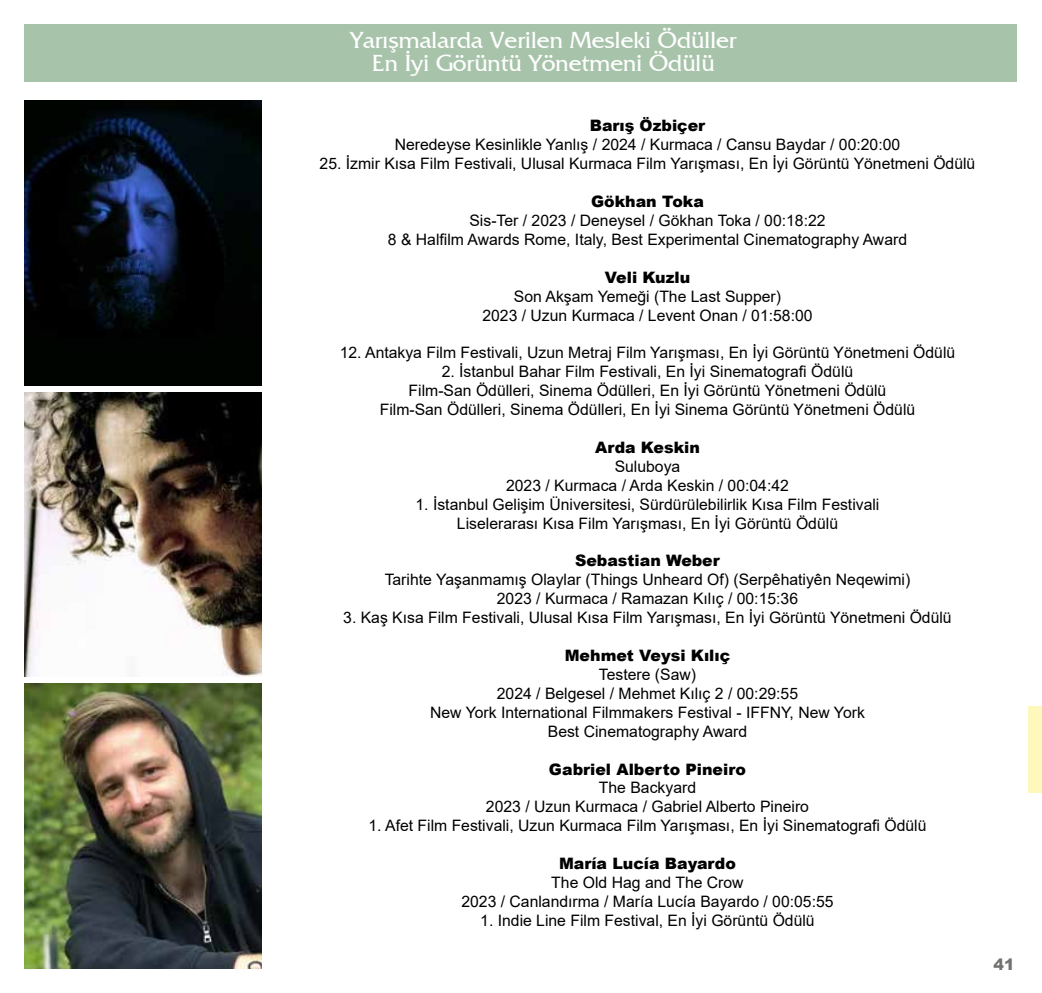
<style>
.page{position:relative;width:1042px;height:993px;background:#fff}
.page>*{position:absolute;margin:0;border:0;box-sizing:border-box;transform-origin:0 0}
.t1{font:24.5px/22.2px "France Plain";color:#fff;text-align:center}
.t2{font:15.75px/18.9px "Arial";color:#000;text-align:center}
.t3{font:900 15.75px "Arial";color:#000}
.t4{font:900 15.75px "Arial";color:#727271}
</style>
<div class="page">
<div style="left:1028px;top:705px;width:14px;height:87px;background:#fff8bd"></div>
<img style="left:25px;top:683px;width:236px;height:284px">
<img style="left:25px;top:392px;width:236px;height:284px">
<img style="left:25px;top:101px;width:236px;height:284px">
<div style="left:25px;top:25px;width:992px;height:57px;background:#a7c3aa"></div>
<h1 class="t1" style="left:350px;top:29px;width:388px">Yarışmalarda Verilen Mesleki Ödüller<br>En İyi Görüntü Yönetmeni Ödülü</h1>
<p class="t3" style="left:590px;top:114px;width:117px">Barış Özbiçer</p>
<p class="t2" style="left:395px;top:135px;width:507px">Neredeyse Kesinlikle Yanlış / 2024 / Kurmaca / Cansu Baydar / 00:20:00</p>
<p class="t2" style="left:320px;top:154px;width:657px">25. İzmir Kısa Film Festivali, Ulusal Kurmaca Film Yarışması, En İyi Görüntü Yönetmeni Ödülü</p>
<p class="t3" style="left:591px;top:190px;width:114px">Gökhan Toka</p>
<p class="t2" style="left:388px;top:211px;width:521px">Sis-Ter / 2023 / Deneysel / Gökhan Toka / 00:18:22<br>8 &amp; Halfilm Awards Rome, Italy, Best Experimental Cinematography Award</p>
<p class="t3" style="left:605px;top:265px;width:87px">Veli Kuzlu</p>
<p class="t2" style="left:482px;top:286px;width:332px">Son Akşam Yemeği (The Last Supper)<br>2023 / Uzun Kurmaca / Levent Onan / 01:58:00</p>
<p class="t2" style="left:340px;top:343px;width:617px">12. Antakya Film Festivali, Uzun Metraj Film Yarışması, En İyi Görüntü Yönetmeni Ödülü</p>
<p class="t2" style="left:380px;top:362px;width:537px">2. İstanbul Bahar Film Festivali, En İyi Sinematografi Ödülü<br>Film-San Ödülleri, Sinema Ödülleri, En İyi Görüntü Yönetmeni Ödülü<br>Film-San Ödülleri, Sinema Ödülleri, En İyi Sinema Görüntü Yönetmeni Ödülü</p>
<p class="t3" style="left:595px;top:435px;width:106px">Arda Keskin</p>
<p class="t2" style="left:506px;top:456px;width:284px">Suluboya<br>2023 / Kurmaca / Arda Keskin / 00:04:42</p>
<p class="t2" style="left:415px;top:494px;width:465px">1. İstanbul Gelişim Üniversitesi, Sürdürülebilirlik Kısa Film Festivali<br>Liselerarası Kısa Film Yarışması, En İyi Görüntü Ödülü</p>
<p class="t3" style="left:575px;top:549px;width:146px">Sebastian Weber</p>
<p class="t2" style="left:385px;top:570px;width:527px">Tarihte Yaşanmamış Olaylar (Things Unheard Of) (Serpêhatiyên Neqewimi)<br>2023 / Kurmaca / Ramazan Kılıç / 00:15:36</p>
<p class="t2" style="left:343px;top:608px;width:610px">3. Kaş Kısa Film Festivali, Ulusal Kısa Film Yarışması, En İyi Görüntü Yönetmeni Ödülü</p>
<p class="t3" style="left:565px;top:643px;width:167px">Mehmet Veysi Kılıç</p>
<p class="t2" style="left:430px;top:664px;width:436px">Testere (Saw)<br>2024 / Belgesel / Mehmet Kılıç 2 / 00:29:55<br>New York International Filmmakers Festival - IFFNY, New York Best Cinematography Award</p>
<p class="t3" style="left:549px;top:757px;width:199px">Gabriel Alberto Pineiro</p>
<p class="t2" style="left:486px;top:778px;width:325px">The Backyard<br>2023 / Uzun Kurmaca / Gabriel Alberto Pineiro</p>
<p class="t2" style="left:368px;top:815px;width:559px">1. Afet Film Festivali, Uzun Kurmaca Film Yarışması, En İyi Sinematografi Ödülü</p>
<p class="t3" style="left:559px;top:851px;width:178px">María Lucía Bayardo</p>
<p class="t2" style="left:461px;top:872px;width:374px">The Old Hag and The Crow<br>2023 / Canlandırma / María Lucía Bayardo / 00:05:55</p>
<p class="t2" style="left:480px;top:910px;width:336px">1. Indie Line Film Festival, En İyi Görüntü Ödülü</p>
<p class="t4" style="left:993px;top:952px;width:23px">41</p>
</div>
